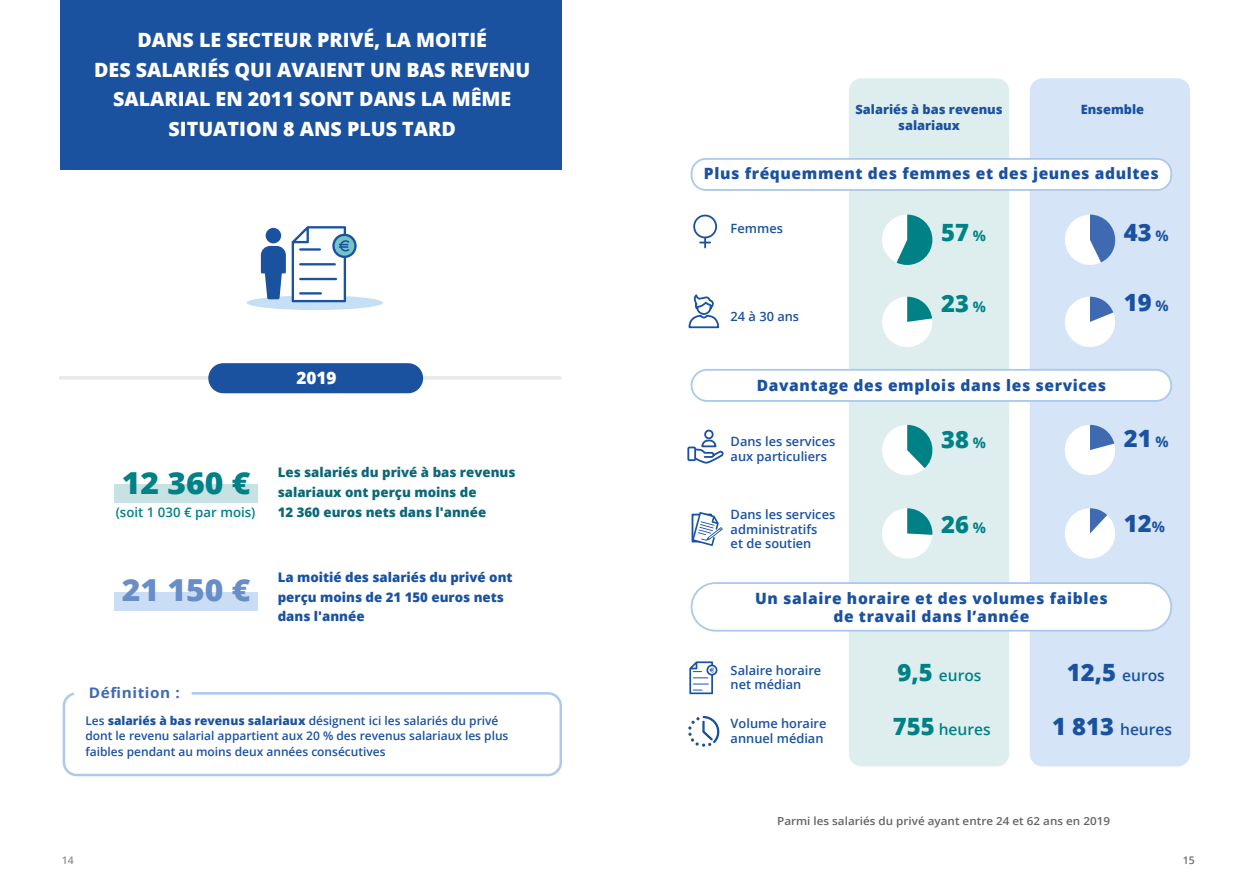
<style>
.page{position:relative;width:1259px;height:893px;background:#fff}
.page>*{position:absolute;margin:0;border:0;box-sizing:border-box;transform-origin:0 0}
.t1{font:800 30.3px "Open Sans";color:#008186;scale:1.05 1}
.t2{font:800 30.3px "Open Sans";color:#688ec8;scale:1.05 1}
.t3{font:800 23.85px "Open Sans";color:#008186}
.t4{font:800 23.85px "Open Sans";color:#1b529f}
.t5{font:800 19.65px/30px "Open Sans";color:#fff;text-align:center}
.t6{font:800 17.1px "Open Sans";color:#fff}
.t7{font:800 15.6px/18.3px "Open Sans";letter-spacing:.04em;color:#1b529f;text-align:center}
.t8{font:600 15.6px "Open Sans";color:#1b529f}
.t9{font:600 15.6px "Open Sans";color:#008186}
.t10{font:700 14.55px "Open Sans";letter-spacing:.04em;color:#3f69b1;scale:1.05 1}
.t11{font:800 13.2px/20px "Open Sans";color:#0c6877}
.t12{font:800 13.2px/20px "Open Sans";color:#1b529f}
.t13{font:600 13.2px "Open Sans";color:#008186}
.t14{font:600 12.75px/14.7px "Open Sans";color:#1b529f}
.t15{font:800 12.75px/15.6px "Open Sans";color:#1b529f;text-align:center}
.t16{font:600 12px/15.5px "Open Sans";color:#1b529f}
.t17{font:600 11.1px "Open Sans";color:#656464;scale:1.05 1}
.t18{font:600 10.5px "Open Sans";color:#929292}
.t19{font:600 10.5px "Open Sans";color:#706f6f}
.s1{font-weight:800}
.s2{font-weight:700;font-size:14.7px}
.s3{font-weight:800;font-size:23.85px}
</style>
<div class="page">
<div style="left:115px;top:484px;width:143px;height:19px;background:#c6e2e3"></div>
<div style="left:115px;top:592px;width:143px;height:19px;background:#caddf4"></div>
<div style="left:60px;top:0;width:502px;height:169px;background:#1b529f"></div>
<div style="left:247px;top:295px;width:136px;height:15px;background:#c5e0f6;border-radius:50%"></div>
<div style="left:63px;top:692px;width:499px;height:84px;border:3px solid #aec9eb;border-radius:13px"></div>
<svg style="left:74px;top:692px;width:118px;height:4px"></svg>
<svg style="left:292px;top:226px;width:65px;height:76px"></svg>
<div style="left:266px;top:228px;width:15px;height:15px;background:#1b529f;border-radius:50%"></div>
<svg style="left:261px;top:246px;width:25px;height:53px"></svg>
<hr style="left:60px;top:376px;width:500px;height:4px;background:#e8e8e8">
<div style="left:208px;top:363px;width:215px;height:30px;background:#1b529f;border-radius:15px"></div>
<div style="left:849px;top:78px;width:160px;height:688px;background:#deeeee;border-radius:13px"></div>
<div style="left:1029px;top:78px;width:161px;height:688px;background:#d5e4f6;border-radius:13px"></div>
<div style="left:691px;top:159px;width:480px;height:31px;background:#fff;border-radius:14px"></div>
<div style="left:690px;top:158px;width:482px;height:33px;border:2px solid #abcaeb;border-radius:14px"></div>
<svg style="left:882px;top:215px;width:50px;height:50px"></svg>
<svg style="left:1065px;top:215px;width:50px;height:50px"></svg>
<svg style="left:1065px;top:297px;width:50px;height:50px"></svg>
<svg style="left:1065px;top:425px;width:50px;height:50px"></svg>
<svg style="left:1065px;top:508px;width:50px;height:51px"></svg>
<svg style="left:882px;top:297px;width:51px;height:50px"></svg>
<svg style="left:882px;top:425px;width:50px;height:50px"></svg>
<svg style="left:882px;top:508px;width:50px;height:51px"></svg>
<div style="left:691px;top:370px;width:480px;height:31px;background:#fff;border-radius:16px"></div>
<div style="left:690px;top:369px;width:482px;height:33px;border:2px solid #abcaeb;border-radius:16px"></div>
<div style="left:691px;top:583px;width:480px;height:48px;background:#fff;border-radius:24px"></div>
<div style="left:690px;top:582px;width:482px;height:50px;border:2px solid #abcaeb;border-radius:24px"></div>
<div style="left:687px;top:447px;width:9px;height:14px;border:2px solid #1b529f"></div>
<svg style="left:689px;top:661px;width:28px;height:33px"></svg>
<svg style="left:688px;top:295px;width:32px;height:34px"></svg>
<svg style="left:692px;top:512px;width:30px;height:34px"></svg>
<div style="left:693px;top:215px;width:24px;height:23px;border:2px solid #1b529f;border-radius:50%"></div>
<svg style="left:700px;top:237px;width:10px;height:11px"></svg>
<svg style="left:688px;top:716px;width:32px;height:31px"></svg>
<div style="left:704px;top:430px;width:9px;height:9px;border:2px solid #1b529f;border-radius:50%"></div>
<svg style="left:690px;top:439px;width:34px;height:25px"></svg>
<h3 class="t5" style="left:94px;top:23px;width:438px">DANS LE SECTEUR PRIVÉ, LA MOITIÉ<br>DES SALARIÉS QUI AVAIENT UN BAS REVENU<br>SALARIAL EN 2011 SONT DANS LA MÊME<br>SITUATION 8 ANS PLUS TARD</h3>
<h3 class="t6" style="left:296px;top:365px;width:42px">2019</h3>
<h1 class="t1" style="left:122px;top:460px;width:124px">12 360 €</h1>
<p class="t13" style="left:116px;top:503px;width:141px">(soit 1 030 € par mois)</p>
<h1 class="t2" style="left:122px;top:567px;width:124px">21 150 €</h1>
<p class="t11" style="left:278px;top:461px;width:239px">Les salariés du privé à bas revenus salariaux ont perçu moins de<br>12 360 euros nets dans l'année</p>
<p class="t12" style="left:278px;top:566px;width:236px">La moitié des salariés du privé ont perçu moins de 21 150 euros nets dans l'année</p>
<p class="t10" style="left:89px;top:683px;width:88px">Définition :</p>
<p class="t16" style="left:85px;top:712px;width:424px">Les <span class="s1">salariés à bas revenus salariaux</span> désignent ici les salariés du privé dont le revenu salarial appartient aux 20 % des revenus salariaux les plus faibles pendant au moins deux années consécutives</p>
<p class="t15" style="left:855px;top:101px;width:149px">Salariés à bas revenus salariaux</p>
<p class="t15" style="left:1080px;top:101px;width:65px">Ensemble</p>
<h3 class="t7" style="left:704px;top:164px;width:456px">Plus fréquemment des femmes et des jeunes adultes</h3>
<p class="t14" style="left:730px;top:220px;width:54px">Femmes</p>
<p class="t14" style="left:730px;top:308px;width:70px">24 à 30 ans</p>
<h2 class="t3" style="left:941px;top:215px;width:46px">57 <span class="s2">%</span></h2>
<h2 class="t3" style="left:941px;top:285px;width:46px">23 <span class="s2">%</span></h2>
<h2 class="t4" style="left:1123px;top:214px;width:46px">43 <span class="s2">%</span></h2>
<h2 class="t4" style="left:1123px;top:284px;width:46px">19 <span class="s2">%</span></h2>
<h3 class="t7" style="left:756px;top:375px;width:351px">Davantage des emplois dans les services</h3>
<p class="t14" style="left:730px;top:434px;width:106px">Dans les services aux particuliers</p>
<h2 class="t3" style="left:941px;top:421px;width:46px">38 <span class="s2">%</span></h2>
<h2 class="t4" style="left:1123px;top:421px;width:46px">21 <span class="s2">%</span></h2>
<p class="t14" style="left:730px;top:507px;width:106px">Dans les services administratifs<br>et de soutien</p>
<h2 class="t3" style="left:941px;top:507px;width:46px">26 <span class="s2">%</span></h2>
<h3 class="t7" style="left:755px;top:588px;width:354px">Un salaire horaire et des volumes faibles de travail dans l’année</h3>
<h2 class="t4" style="left:1123px;top:506px;width:43px">12<span class="s2">%</span></h2>
<p class="t14" style="left:730px;top:662px;width:92px">Salaire horaire net médian</p>
<p class="t14" style="left:730px;top:716px;width:97px">Volume horaire annuel médian</p>
<h3 class="t8" style="left:1066px;top:664px;width:99px"><span class="s3">12,5</span> euros</h3>
<h3 class="t9" style="left:897px;top:664px;width:86px"><span class="s3">9,5</span> euros</h3>
<h3 class="t9" style="left:892px;top:718px;width:99px"><span class="s3">755</span> heures</h3>
<h3 class="t8" style="left:1052px;top:718px;width:122px"><span class="s3">1 813</span> heures</h3>
<p class="t17" style="left:777px;top:814px;width:318px">Parmi les salariés du privé ayant entre 24 et 62 ans en 2019</p>
<p class="t18" style="left:62px;top:853px;width:13px">14</p>
<p class="t19" style="left:1182px;top:853px;width:13px">15</p>
</div>
